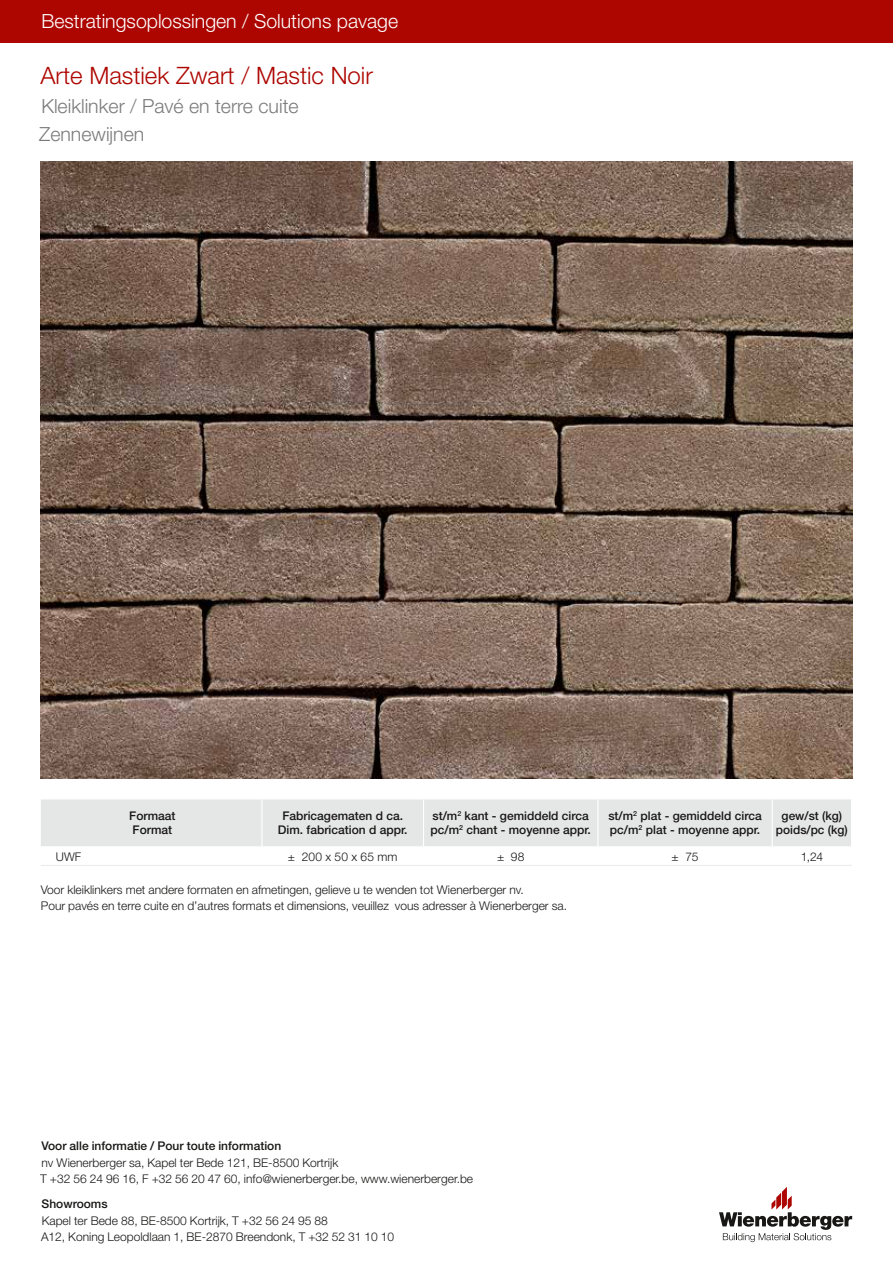
<style>
.page{position:relative;width:893px;height:1263px;background:#fff}
.page>*{position:absolute;margin:0;border:0;box-sizing:border-box;transform-origin:0 0}
.t1{font:300 24px "Helvetica Neue LT Std";color:#ad0600}
.t2{font:300 19.5px/28.5px "Helvetica Neue LT Std";color:#7a7b7a}
.t3{font:300 19.5px "Helvetica Neue LT Std";color:#fff}
.t4{font:300 12px/16.5px "Helvetica Neue LT Std";color:#181716}
.t5{font:500 12px/14.4px "Helvetica Neue LT Std";color:#181716}
</style>
<div class="page">
<svg style="left:719px;top:1187px;width:133px;height:55px"></svg>
<div style="left:0;top:0;width:893px;height:43px;background:#ad0600"></div>
<div style="left:41px;top:799px;width:810px;height:47px;background:#e5e6e6"></div>
<hr style="left:597px;top:799px;width:1px;height:47px;background:#fff">
<hr style="left:772px;top:799px;width:1px;height:47px;background:#fff">
<hr style="left:261px;top:799px;width:1px;height:47px;background:#fff">
<hr style="left:423px;top:799px;width:1px;height:47px;background:#fff">
<hr style="left:41px;top:865px;width:221px;height:1px;background:#ececec">
<hr style="left:262px;top:865px;width:161px;height:1px;background:#ececec">
<hr style="left:423px;top:865px;width:175px;height:1px;background:#ececec">
<hr style="left:598px;top:865px;width:174px;height:1px;background:#ececec">
<hr style="left:772px;top:865px;width:80px;height:1px;background:#ececec">
<img style="left:41px;top:162px;width:811px;height:616px">
<h2 class="t3" style="left:41px;top:9px;width:358px">Bestratingsoplossingen / Solutions pavage</h2>
<h1 class="t1" style="left:40px;top:61px;width:334px">Arte Mastiek Zwart / Mastic Noir</h1>
<h2 class="t2" style="left:39px;top:91px;width:261px">Kleiklinker / Pavé en terre cuite<br>Zennewijnen</h2>
<p class="t5" style="left:129px;top:808px;width:48px">Formaat<br>Format</p>
<p class="t5" style="left:278px;top:808px;width:131px;text-align:center">Fabricagematen d ca.<br>Dim. fabrication d appr.</p>
<p class="t5" style="left:430px;top:808px;width:162px">st/m<sup>2</sup> kant - gemiddeld circa pc/m<sup>2</sup> chant - moyenne appr.</p>
<p class="t5" style="left:608px;top:808px;width:155px">st/m<sup>2</sup> plat - gemiddeld circa pc/m<sup>2</sup> plat - moyenne appr.</p>
<p class="t5" style="left:776px;top:808px;width:73px;text-align:center">gew/st (kg) poids/pc (kg)</p>
<p class="t4" style="left:56px;top:848px;width:27px">UWF</p>
<p class="t4" style="left:288px;top:848px;width:111px">± 200 x 50 x 65 mm</p>
<p class="t4" style="left:497px;top:848px;width:29px">± 98</p>
<p class="t4" style="left:672px;top:848px;width:28px">± 75</p>
<p class="t4" style="left:801px;top:848px;width:24px">1,24</p>
<p class="t4" style="left:41px;top:881px;width:528px">Voor kleiklinkers met andere formaten en afmetingen, gelieve u te wenden tot Wienerberger nv.<br>Pour pavés en terre cuite en d’autres formats et dimensions, veuillez vous adresser à Wienerberger sa.</p>
<p class="t5" style="left:41px;top:1138px;width:241px">Voor alle informatie / Pour toute information</p>
<p class="t4" style="left:40px;top:1154px;width:434px">nv Wienerberger sa, Kapel ter Bede 121, BE-8500 Kortrijk<br>T +32 56 24 96 16, F +32 56 20 47 60, info@wienerberger.be, www.wienerberger.be</p>
<p class="t5" style="left:42px;top:1196px;width:68px">Showrooms</p>
<p class="t4" style="left:41px;top:1212px;width:355px">Kapel ter Bede 88, BE-8500 Kortrijk, T +32 56 24 95 88<br>A12, Koning Leopoldlaan 1, BE-2870 Breendonk, T +32 52 31 10 10</p>
</div>
